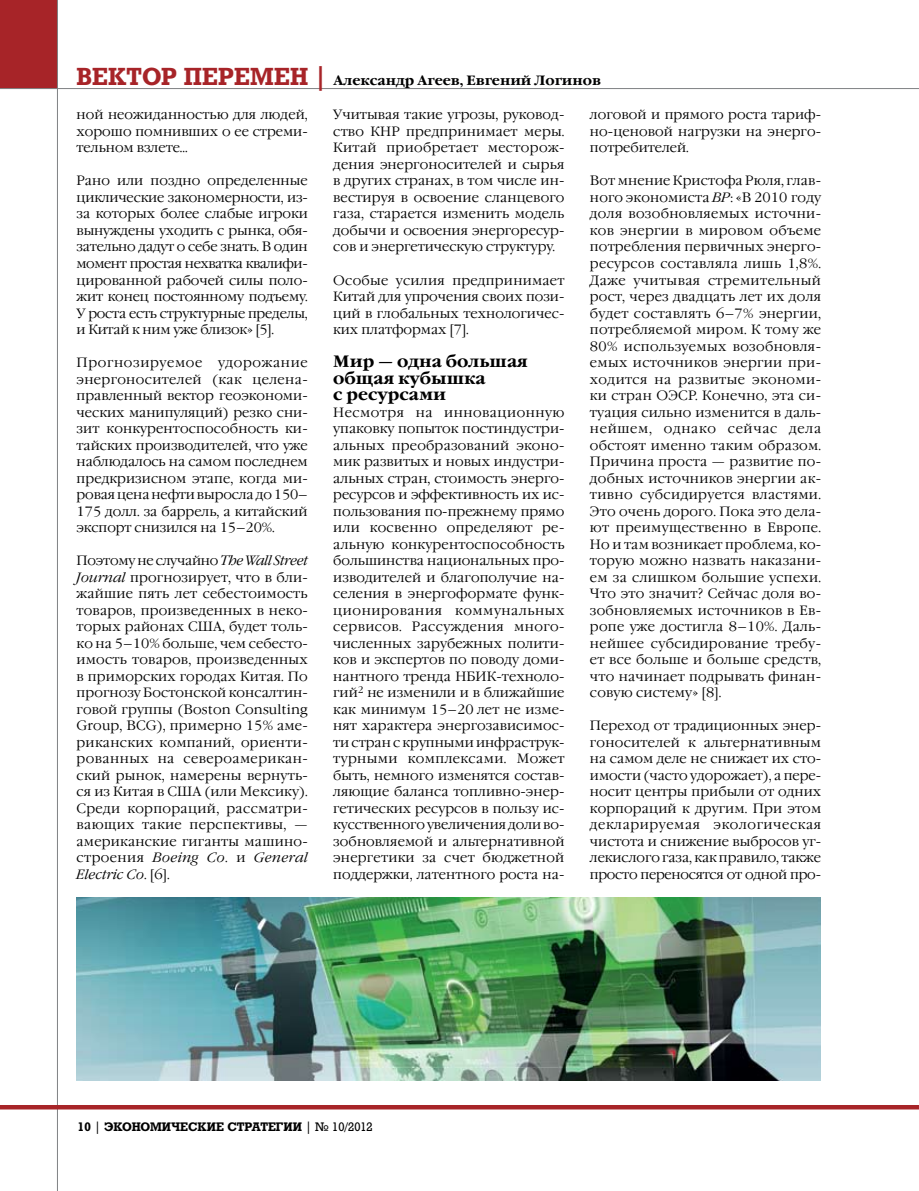
<style>
.page{position:relative;width:919px;height:1191px;background:#fff}
.page>*{position:absolute;margin:0;border:0;box-sizing:border-box;transform-origin:0 0}
.t1{font:700 24px "Rodeo";color:#a72428}
.t2{font:700 16.5px/16.5px "Garamond C";color:#000}
.t3{font:300 13.5px/16.5px "Garamond C";letter-spacing:.005em;color:#000;text-align:justify}
.t4{font:700 13.5px "Garamond C";color:#000}
.t5{font:700 12px "Rodeo";color:#000}
.s1{font-family:"Rodeo";font-size:24px;color:#a72428}
.s2{font-style:italic}
.s3{font-weight:400}
</style>
<div class="page">
<div style="left:0;top:0;width:58px;height:89px;background:#a72428"></div>
<hr style="left:57px;top:0;width:1px;height:1191px;background:#808284">
<hr style="left:0;top:88px;width:918px;height:1px;background:#808284">
<hr style="left:0;top:1105px;width:918px;height:4px;background:#a72428">
<img style="left:77px;top:897px;width:743px;height:183px">
<h1 class="t1" style="left:77px;top:62px;width:34px">ВЕКТОР</h1>
<h1 class="t1" style="left:184px;top:62px;width:19px">ПЕРЕМЕН</h1>
<p class="t4" style="left:314px;top:73px;width:288px"><span class="s1">|</span> Александр Агеев, Евгений Логинов</p>
<p class="t3" style="left:77px;top:107px;width:233px">ной неожиданностью для людей, хорошо помнивших о ее стреми&shy;тельном взлете...</p>
<p class="t3" style="left:77px;top:173px;width:233px">Рано или поздно определенные циклические закономерности, из&shy;за которых более слабые игроки вынуждены уходить с рынка, обя&shy;зательно дадут о себе знать. В один момент простая нехватка квалифи&shy;цированной рабочей силы поло&shy;жит конец постоянному подъему.<br>У роста есть структурные пределы, и Китай к ним уже близок» [5].</p>
<p class="t3" style="left:77px;top:355px;width:233px">Прогнозируемое удорожание энергоносителей (как целена&shy;правленный вектор геоэкономи&shy;ческих манипуляций) резко сни&shy;зит конкурентоспособность ки&shy;тайских производителей, что уже наблюдалось на самом последнем предкризисном этапе, когда ми&shy;ровая цена нефти выросла до 150– 175 долл. за баррель, а китайский экспорт снизился на 15–20%.</p>
<p class="t3" style="left:77px;top:553px;width:233px">Поэтому не случайно <span class="s2">The Wall Street Journal</span> прогнозирует, что в бли&shy;жайшие пять лет себе-стоимость товаров, произведенных в неко&shy;торых районах США, будет толь&shy;ко на 5–10% больше, чем себесто&shy;имость товаров, произведенных в приморских городах Китая. По прогнозу Бостонской консалтин&shy;говой группы (Boston Consulting Group, BCG), примерно 15% аме&shy;риканских компаний, ориенти&shy;рованных на североамерикан&shy;ский рынок, намерены вернуть&shy;ся из Китая в США (или Мексику).<br>Среди корпораций, рассматри&shy;вающих такие перспективы, — американские гиганты машино&shy;строения <span class="s2">Boeing Со</span>. и <span class="s2">General Electric Co</span>. [6].</p>
<p class="t3" style="left:590px;top:107px;width:233px">логовой и прямого роста тариф&shy;но-ценовой нагрузки на энерго&shy;потребителей.</p>
<p class="t3" style="left:590px;top:173px;width:233px">Вот мнение Кристофа Рюля, глав&shy;ного экономиста <span class="s2">BP</span>: «В 2010 году доля возобновляемых источни&shy;ков энергии в мировом объеме по-требления первичных энерго&shy;ресурсов составляла лишь 1,8%.<br>Даже учитывая стремительный рост, через двадцать лет их доля будет составлять 6–7% энергии, потребляемой миром. К тому же 80% используемых возобновля&shy;емых источников энергии при&shy;ходится на развитые экономи&shy;ки стран ОЭСР. Конечно, эта си&shy;туация сильно изменится в даль&shy;нейшем, однако сейчас дела обстоят именно таким образом.<br>Причина проста — развитие по&shy;добных источников энергии ак&shy;тивно субсидируется властями.<br>Это очень дорого. Пока это дела&shy;ют преимущественно в Европе.<br>Но и там возникает проблема, ко&shy;торую можно назвать наказани&shy;ем за слишком большие успехи.<br>Что это значит? Сейчас доля во&shy;зобновляемых источников в Ев&shy;ропе уже достигла 8–10%. Даль&shy;нейшее субсидирование требу&shy;ет все больше и больше средств, что начинает подрывать финан&shy;совую систему» [8].</p>
<p class="t3" style="left:590px;top:718px;width:233px">Переход от традиционных энер&shy;гоносителей к альтернативным на самом деле не снижает их сто&shy;имости (часто удорожает), а пере&shy;носит центры прибыли от одних корпораций к другим. При этом декларируемая экологическая чистота и снижение выбросов уг&shy;лекислого газа, как правило, также просто переносятся от одной про-</p>
<p class="t3" style="left:333px;top:107px;width:233px">Учитывая такие угрозы, руковод&shy;ство КНР предпринимает меры.<br>Китай приобретает месторож&shy;дения энергоносителей и сырья в других странах, в том числе ин&shy;вестируя в освоение сланцевого газа, старается изменить модель добычи и освоения энергоресур&shy;сов и энергетическую структуру.</p>
<p class="t3" style="left:333px;top:272px;width:233px">Особые усилия предпринимает Китай для упрочения своих пози&shy;ций в глобальных технологичес&shy;ких платформах [7].</p>
<p class="t2" style="left:333px;top:353px;width:196px">Мир — одна большая общая кубышка<br>с ресурсами</p>
<p class="t3" style="left:333px;top:404px;width:233px">Несмотря на инновационную упаковку попыток постиндустри&shy;альных преобразований эконо&shy;мик развитых и новых индустри&shy;альных стран, стоимость энерго&shy;ресурсов и эффективность их ис&shy;пользования по-прежнему прямо или косвенно определяют ре&shy;альную конкурентоспособность большинства национальных про&shy;изводителей и благополучие на&shy;селения в энергоформате функ&shy;ционирования коммунальных сервисов. Рассуждения много&shy;численных зарубежных полити&shy;ков и экспертов по поводу доми&shy;нантного тренда НБИК-техноло&shy;гий<sup>2</sup> не изменили и в ближайшие как минимум 15–20 лет не изме&shy;нят характера энергозависимос&shy;ти стран с крупными инфраструк&shy;турными комплексами. Может быть, немного изменятся состав&shy;ляющие баланса топливно-энер&shy;гетических ресурсов в пользу ис&shy;кусственного увеличения доли во&shy;зобновляемой и альтернативной энергетики за счет бюджетной поддержки, латентного роста на-</p>
<p class="t5" style="left:78px;top:1119px;width:47px">10 <span class="s3">|</span> ЭКОНОМ</p>
<p class="t5" style="left:162px;top:1119px;width:212px">ИЧЕСКИЕ СТРАТЕГИИ <span class="s3">| № 10/2012</span></p>
</div>
